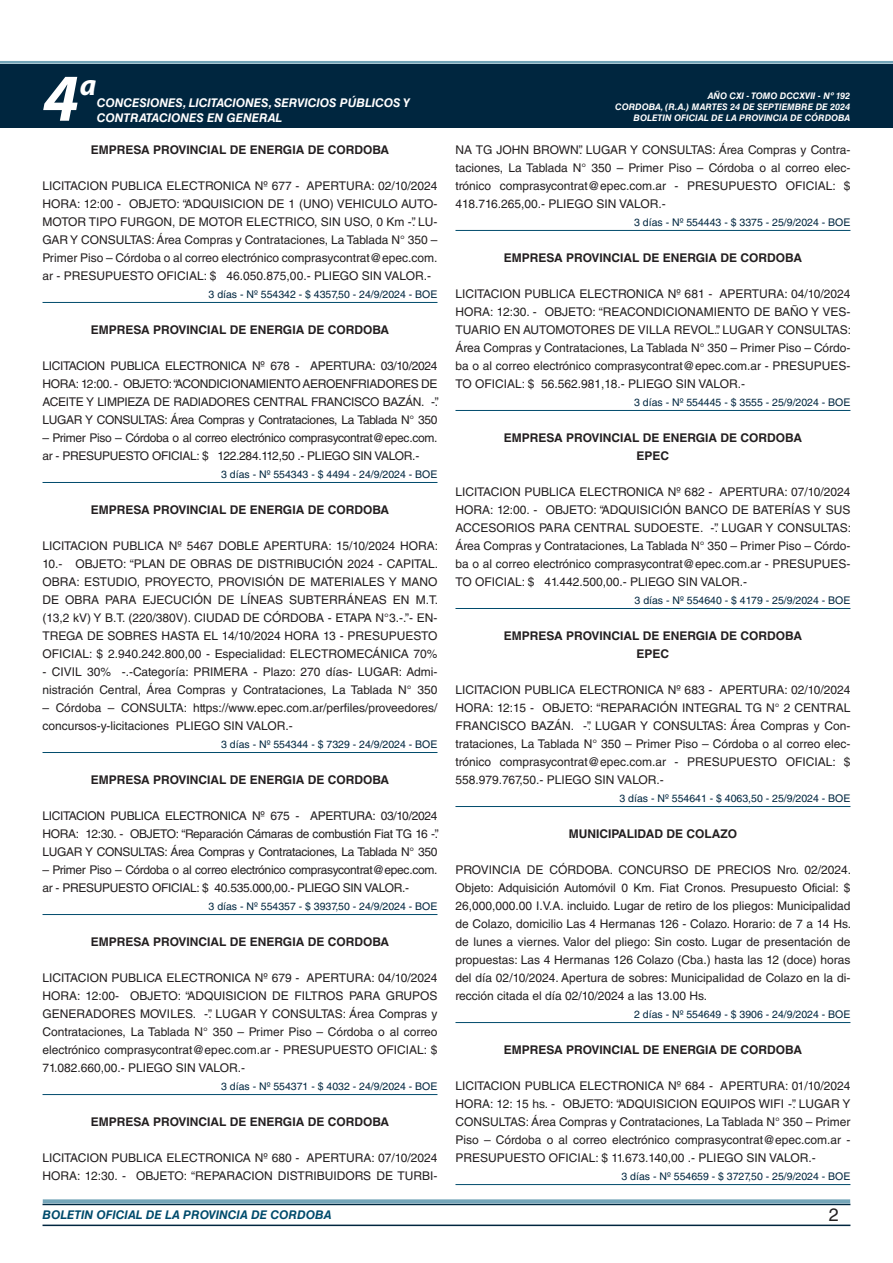
<style>
.page{position:relative;width:893px;height:1263px;background:#fff}
.page>*{position:absolute;margin:0;border:0;box-sizing:border-box;transform-origin:0 0}
.t1{font:italic 700 67.5px "Myriad Pro";color:#fff}
.t2{font:italic 700 30px "Myriad Pro";color:#fff}
.t3{font:18px "Helvetica LT Std";color:#231f20}
.TEXTO_BASE{font:12px/18px "Helvetica LT Std";color:#231f20;text-align:justify}
.RESUELVE{font:700 12px "Helvetica LT Std";color:#231f20}
.TEXTO_BASE-2{font:12px/18px "Helvetica LT Std";letter-spacing:-.025em;color:#231f20}
.t4{font:italic 700 12px/14.4px "Helvetica LT Std";color:#fff}
.t5{font:italic 700 12px "Helvetica LT Std";color:#004b6c}
.FECHA_DE_VENCIMIENTO{font:10.5px "Helvetica LT Std";color:#00263f}
.t6{font:italic 700 9px/10.8px "Helvetica LT Std";color:#fff;text-align:right}
</style>
<div class="page">
<div style="left:0;top:61px;width:893px;height:6px;background:#fff;opacity:.75"></div>
<hr style="left:43px;top:1224px;width:807px;height:2px;background:#00263f">
<div style="left:42px;top:1198px;width:809px;height:8px;background:#fff;opacity:.75"></div>
<div style="left:0;top:64px;width:893px;height:64px;background:#00263f"></div>
<hr style="left:43px;top:302px;width:394px;height:1px;background:#004b6c">
<hr style="left:43px;top:482px;width:394px;height:1px;background:#004b6c">
<hr style="left:43px;top:752px;width:394px;height:1px;background:#004b6c">
<hr style="left:43px;top:914px;width:394px;height:1px;background:#004b6c">
<hr style="left:43px;top:1094px;width:394px;height:1px;background:#004b6c">
<hr style="left:455px;top:230px;width:395px;height:1px;background:#004b6c">
<hr style="left:455px;top:410px;width:395px;height:1px;background:#004b6c">
<hr style="left:455px;top:608px;width:395px;height:1px;background:#004b6c">
<hr style="left:455px;top:806px;width:395px;height:1px;background:#004b6c">
<hr style="left:455px;top:1022px;width:395px;height:1px;background:#004b6c">
<hr style="left:455px;top:1184px;width:395px;height:1px;background:#004b6c">
<h1 class="t1" style="left:43px;top:54px;width:38px">4</h1>
<h2 class="t2" style="left:80px;top:66px;width:18px">a</h2>
<p class="t4" style="left:97px;top:96px;width:315px">CONCESIONES, LICITACIONES, SERVICIOS PÚBLICOS Y<br>CONTRATACIONES EN GENERAL</p>
<p class="RESUELVE" style="left:91px;top:142px;width:300px">EMPRESA PROVINCIAL DE ENERGIA DE CORDOBA</p>
<p class="TEXTO_BASE" style="left:43px;top:177px;width:396px">LICITACION PUBLICA ELECTRONICA Nº 677 - APERTURA: 02/10/2024<br>HORA: 12:00 - OBJETO: “ADQUISICION DE 1 (UNO) VEHICULO AUTO-MOTOR TIPO FURGON, DE MOTOR ELECTRICO, SIN USO, 0 Km -”. LU-GAR Y CONSULTAS: Área Compras y Contrataciones, La Tablada N° 350 – Primer Piso – Córdoba o al correo electrónico comprasycontrat@epec.com. ar - PRESUPUESTO OFICIAL: $ 46.050.875,00.- PLIEGO SIN VALOR.-</p>
<p class="FECHA_DE_VENCIMIENTO" style="left:209px;top:288px;width:230px">3 días - Nº 554342 - $ 4357,50 - 24/9/2024 - BOE</p>
<p class="RESUELVE" style="left:91px;top:322px;width:300px">EMPRESA PROVINCIAL DE ENERGIA DE CORDOBA</p>
<p class="TEXTO_BASE" style="left:43px;top:357px;width:398px">LICITACION PUBLICA ELECTRONICA Nº 678 - APERTURA: 03/10/2024<br>HORA: 12:00. - OBJETO: “ACONDICIONAMIENTO AEROENFRIADORES DE ACEITE Y LIMPIEZA DE RADIADORES CENTRAL FRANCISCO BAZÁN. -”.<br>LUGAR Y CONSULTAS: Área Compras y Contrataciones, La Tablada N° 350</p>
<p class="TEXTO_BASE-2" style="left:43px;top:429px;width:396px">– Primer Piso – Córdoba o al correo electrónico comprasycontrat@epec.com. ar - PRESUPUESTO OFICIAL: $ 122.284.112,50 .- PLIEGO SIN VALOR.-</p>
<p class="FECHA_DE_VENCIMIENTO" style="left:221px;top:468px;width:218px">3 días - Nº 554343 - $ 4494 - 24/9/2024 - BOE</p>
<p class="RESUELVE" style="left:91px;top:502px;width:300px">EMPRESA PROVINCIAL DE ENERGIA DE CORDOBA</p>
<p class="TEXTO_BASE" style="left:43px;top:537px;width:397px">LICITACION PUBLICA Nº 5467 DOBLE APERTURA: 15/10/2024 HORA:<br>10.- OBJETO: “PLAN DE OBRAS DE DISTRIBUCIÓN 2024 - CAPITAL.<br>OBRA: ESTUDIO, PROYECTO, PROVISIÓN DE MATERIALES Y MANO DE OBRA PARA EJECUCIÓN DE LÍNEAS SUBTERRÁNEAS EN M.T. (13,2 kV) Y B.T. (220/380V). CIUDAD DE CÓRDOBA - ETAPA N°3.-.”- EN-TREGA DE SOBRES HASTA EL 14/10/2024 HORA 13 - PRESUPUESTO OFICIAL: $ 2.940.242.800,00 - Especialidad: ELECTROMECÁNICA 70%</p>
<p class="TEXTO_BASE" style="left:43px;top:663px;width:396px">- CIVIL 30% -.-Categoría: PRIMERA - Plazo: 270 días- LUGAR: Admi&shy;nistración Central, Área Compras y Contrataciones, La Tablada N° 350</p>
<p class="TEXTO_BASE" style="left:43px;top:699px;width:396px">– Córdoba – CONSULTA: https://www.epec.com.ar/perfiles/proveedores/ concursos-y-licitaciones PLIEGO SIN VALOR.-</p>
<p class="FECHA_DE_VENCIMIENTO" style="left:221px;top:738px;width:218px">3 días - Nº 554344 - $ 7329 - 24/9/2024 - BOE</p>
<p class="RESUELVE" style="left:91px;top:772px;width:300px">EMPRESA PROVINCIAL DE ENERGIA DE CORDOBA</p>
<p class="TEXTO_BASE" style="left:43px;top:807px;width:398px">LICITACION PUBLICA ELECTRONICA Nº 675 - APERTURA: 03/10/2024<br>HORA: 12:30. - OBJETO: “Reparación Cámaras de combustión Fiat TG 16 -”.<br>LUGAR Y CONSULTAS: Área Compras y Contrataciones, La Tablada N° 350</p>
<p class="TEXTO_BASE-2" style="left:43px;top:861px;width:396px">– Primer Piso – Córdoba o al correo electrónico comprasycontrat@epec.com. ar - PRESUPUESTO OFICIAL: $ 40.535.000,00.- PLIEGO SIN VALOR.-</p>
<p class="FECHA_DE_VENCIMIENTO" style="left:209px;top:900px;width:230px">3 días - Nº 554357 - $ 3937,50 - 24/9/2024 - BOE</p>
<p class="RESUELVE" style="left:91px;top:934px;width:300px">EMPRESA PROVINCIAL DE ENERGIA DE CORDOBA</p>
<p class="TEXTO_BASE" style="left:43px;top:969px;width:396px">LICITACION PUBLICA ELECTRONICA Nº 679 - APERTURA: 04/10/2024<br>HORA: 12:00- OBJETO: “ADQUISICION DE FILTROS PARA GRUPOS GENERADORES MOVILES. -”. LUGAR Y CONSULTAS: Área Compras y Contrataciones, La Tablada N° 350 – Primer Piso – Córdoba o al correo electrónico comprasycontrat@epec.com.ar - PRESUPUESTO OFICIAL: $ 71.082.660,00.- PLIEGO SIN VALOR.-</p>
<p class="FECHA_DE_VENCIMIENTO" style="left:221px;top:1080px;width:218px">3 días - Nº 554371 - $ 4032 - 24/9/2024 - BOE</p>
<p class="RESUELVE" style="left:91px;top:1114px;width:300px">EMPRESA PROVINCIAL DE ENERGIA DE CORDOBA</p>
<p class="TEXTO_BASE" style="left:43px;top:1149px;width:396px">LICITACION PUBLICA ELECTRONICA Nº 680 - APERTURA: 07/10/2024<br>HORA: 12:30. - OBJETO: “REPARACION DISTRIBUIDORS DE TURBI-</p>
<p class="t6" style="left:615px;top:91px;width:236px">AÑO CXI - TOMO DCCXVII - Nº 192<br>CORDOBA, (R.A.) MARTES 24 DE SEPTIEMBRE DE 2024</p>
<p class="t6" style="left:634px;top:112px;width:218px">BOLETIN OFICIAL DE LA PROVINCIA DE CÓRDOBA</p>
<p class="TEXTO_BASE" style="left:455px;top:141px;width:396px">NA TG JOHN BROWN”. LUGAR Y CONSULTAS: Área Compras y Contra&shy;taciones, La Tablada N° 350 – Primer Piso – Córdoba o al correo elec&shy;trónico comprasycontrat@epec.com.ar - PRESUPUESTO OFICIAL: $ 418.716.265,00.- PLIEGO SIN VALOR.-</p>
<p class="FECHA_DE_VENCIMIENTO" style="left:634px;top:216px;width:218px">3 días - Nº 554443 - $ 3375 - 25/9/2024 - BOE</p>
<p class="RESUELVE" style="left:504px;top:250px;width:300px">EMPRESA PROVINCIAL DE ENERGIA DE CORDOBA</p>
<p class="TEXTO_BASE" style="left:455px;top:285px;width:397px">LICITACION PUBLICA ELECTRONICA Nº 681 - APERTURA: 04/10/2024<br>HORA: 12:30. - OBJETO: “REACONDICIONAMIENTO DE BAÑO Y VES-TUARIO EN AUTOMOTORES DE VILLA REVOL.”. LUGAR Y CONSULTAS:<br>Área Compras y Contrataciones, La Tablada N° 350 – Primer Piso – Córdo&shy;ba o al correo electrónico comprasycontrat@epec.com.ar - PRESUPUES-TO OFICIAL: $ 56.562.981,18.- PLIEGO SIN VALOR.-</p>
<p class="FECHA_DE_VENCIMIENTO" style="left:634px;top:396px;width:218px">3 días - Nº 554445 - $ 3555 - 25/9/2024 - BOE</p>
<p class="RESUELVE" style="left:504px;top:430px;width:300px">EMPRESA PROVINCIAL DE ENERGIA DE CORDOBA</p>
<p class="RESUELVE" style="left:637px;top:448px;width:34px">EPEC</p>
<p class="TEXTO_BASE" style="left:455px;top:483px;width:397px">LICITACION PUBLICA ELECTRONICA Nº 682 - APERTURA: 07/10/2024<br>HORA: 12:00. - OBJETO: “ADQUISICIÓN BANCO DE BATERÍAS Y SUS ACCESORIOS PARA CENTRAL SUDOESTE. -”. LUGAR Y CONSULTAS:<br>Área Compras y Contrataciones, La Tablada N° 350 – Primer Piso – Córdo&shy;ba o al correo electrónico comprasycontrat@epec.com.ar - PRESUPUES-TO OFICIAL: $ 41.442.500,00.- PLIEGO SIN VALOR.-</p>
<p class="FECHA_DE_VENCIMIENTO" style="left:635px;top:594px;width:217px">3 días - Nº 554640 - $ 4179 - 25/9/2024 - BOE</p>
<p class="RESUELVE" style="left:504px;top:628px;width:300px">EMPRESA PROVINCIAL DE ENERGIA DE CORDOBA</p>
<p class="RESUELVE" style="left:637px;top:646px;width:34px">EPEC</p>
<p class="TEXTO_BASE" style="left:455px;top:681px;width:396px">LICITACION PUBLICA ELECTRONICA Nº 683 - APERTURA: 02/10/2024<br>HORA: 12:15 - OBJETO: “REPARACIÓN INTEGRAL TG N° 2 CENTRAL FRANCISCO BAZÁN. -”. LUGAR Y CONSULTAS: Área Compras y Con&shy;trataciones, La Tablada N° 350 – Primer Piso – Córdoba o al correo elec&shy;trónico comprasycontrat@epec.com.ar - PRESUPUESTO OFICIAL: $ 558.979.767,50.- PLIEGO SIN VALOR.-</p>
<p class="FECHA_DE_VENCIMIENTO" style="left:620px;top:792px;width:232px">3 días - Nº 554641 - $ 4063,50 - 25/9/2024 - BOE</p>
<p class="RESUELVE" style="left:569px;top:826px;width:170px">MUNICIPALIDAD DE COLAZO</p>
<p class="TEXTO_BASE" style="left:455px;top:861px;width:397px">PROVINCIA DE CÓRDOBA. CONCURSO DE PRECIOS Nro. 02/2024.<br>Objeto: Adquisición Automóvil 0 Km. Fiat Cronos. Presupuesto Oficial: $ 26,000,000.00 I.V.A. incluido. Lugar de retiro de los pliegos: Municipalidad de Colazo, domicilio Las 4 Hermanas 126 - Colazo. Horario: de 7 a 14 Hs. de lunes a viernes. Valor del pliego: Sin costo. Lugar de presentación de propuestas: Las 4 Hermanas 126 Colazo (Cba.) hasta las 12 (doce) horas del día 02/10/2024. Apertura de sobres: Municipalidad de Colazo en la di&shy;rección citada el día 02/10/2024 a las 13.00 Hs.</p>
<p class="FECHA_DE_VENCIMIENTO" style="left:634px;top:1008px;width:218px">2 días - Nº 554649 - $ 3906 - 24/9/2024 - BOE</p>
<p class="RESUELVE" style="left:504px;top:1042px;width:300px">EMPRESA PROVINCIAL DE ENERGIA DE CORDOBA</p>
<p class="TEXTO_BASE" style="left:455px;top:1077px;width:396px">LICITACION PUBLICA ELECTRONICA Nº 684 - APERTURA: 01/10/2024<br>HORA: 12: 15 hs. - OBJETO: “ADQUISICION EQUIPOS WIFI -”. LUGAR Y CONSULTAS: Área Compras y Contrataciones, La Tablada N° 350 – Primer Piso – Córdoba o al correo electrónico comprasycontrat@epec.com.ar - PRESUPUESTO OFICIAL: $ 11.673.140,00 .- PLIEGO SIN VALOR.-</p>
<p class="FECHA_DE_VENCIMIENTO" style="left:622px;top:1170px;width:230px">3 días - Nº 554659 - $ 3727,50 - 25/9/2024 - BOE</p>
<p class="t5" style="left:43px;top:1208px;width:290px">BOLETIN OFICIAL DE LA PROVINCIA DE CORDOBA</p>
<p class="t3" style="left:829px;top:1204px;width:12px">2</p>
</div>
